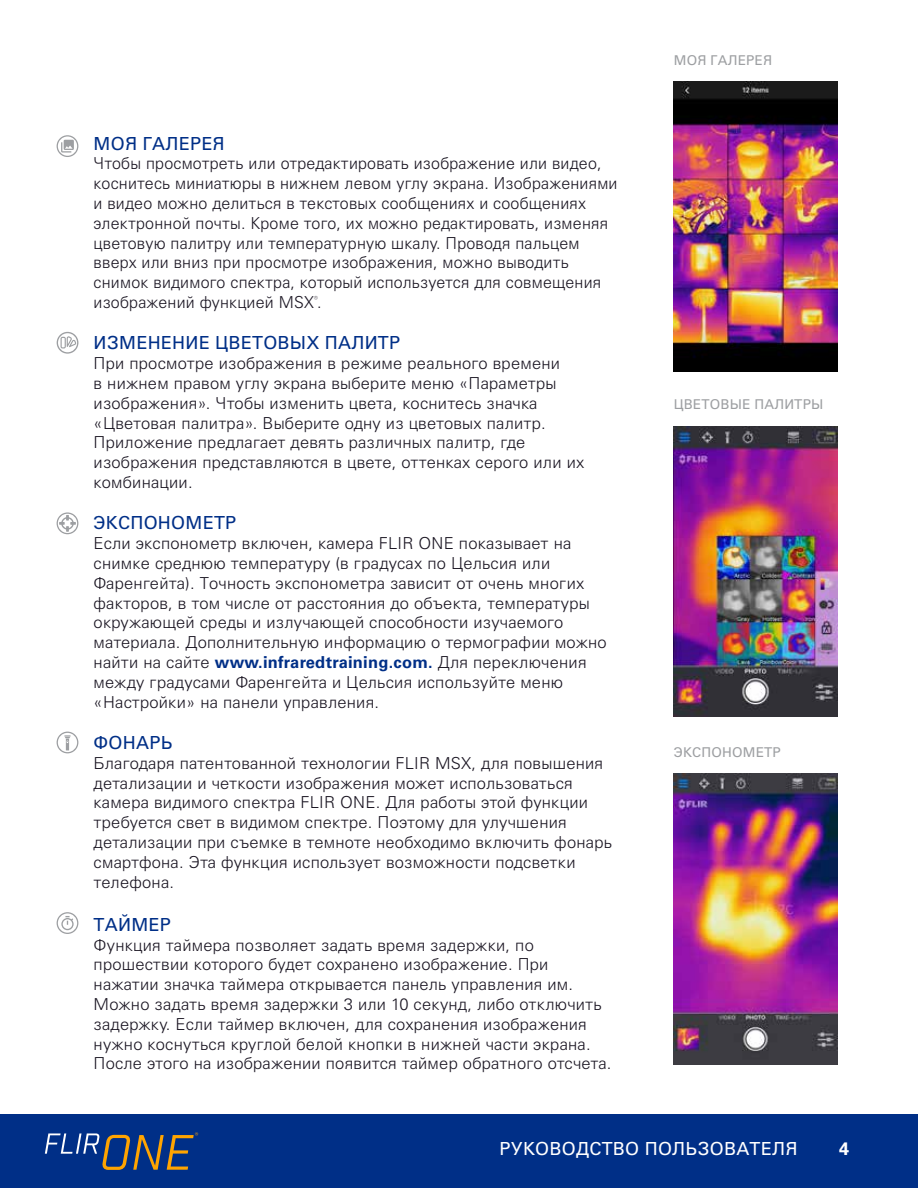
<style>
.page{position:relative;width:918px;height:1188px;background:#fff}
.page>*{position:absolute;margin:0;border:0;box-sizing:border-box;transform-origin:0 0}
.t1{font:18px "Univers LTCYR 55 Roman";letter-spacing:.015em;color:#002f87}
.t2{font:18px "Univers LTCYR 55 Roman";letter-spacing:.015em;color:#fff}
.t3{font:700 18px "Univers LTCYR 65";color:#fff}
.t4{font:300 16.5px/19.8px "Univers LTCYR 45";letter-spacing:.015em;color:#191421}
.t5{font:13.5px "Univers LTCYR 55 Roman";letter-spacing:.015em;color:#9d9fa2}
.s1{font-family:"Univers LTCYR 65";font-weight:700;color:#002f87}
</style>
<div class="page">
<div style="left:0;top:1114px;width:918px;height:74px;background:#002f87"></div>
<svg style="left:45px;top:1132px;width:153px;height:38px"></svg>
<svg style="left:57px;top:332px;width:21px;height:22px"></svg>
<img style="left:674px;top:81px;width:163px;height:291px">
<img style="left:674px;top:426px;width:163px;height:291px">
<img style="left:674px;top:774px;width:163px;height:290px">
<svg style="left:57px;top:135px;width:21px;height:22px"></svg>
<svg style="left:57px;top:732px;width:21px;height:21px"></svg>
<svg style="left:57px;top:912px;width:21px;height:22px"></svg>
<svg style="left:57px;top:512px;width:21px;height:22px"></svg>
<p class="t1" style="left:94px;top:131px;width:133px">МОЯ ГАЛЕРЕЯ</p>
<p class="t4" style="left:94px;top:153px;width:525px">Чтобы просмотреть или отредактировать изображение или видео, коснитесь миниатюры в нижнем левом углу экрана. Изображениями и видео можно делиться в текстовых сообщениях и сообщениях электронной почты. Кроме того, их можно редактировать, изменяя цветовую палитру или температурную шкалу. Проводя пальцем вверх или вниз при просмотре изображения, можно выводить снимок видимого спектра, который используется для совмещения изображений функцией MSX<sup>®</sup>.</p>
<p class="t1" style="left:94px;top:331px;width:308px">ИЗМЕНЕНИЕ ЦВЕТОВЫХ ПАЛИТР</p>
<p class="t4" style="left:94px;top:353px;width:492px">При просмотре изображения в режиме реального времени<br>в нижнем правом углу экрана выберите меню «Параметры изображения». Чтобы изменить цвета, коснитесь значка «Цветовая палитра». Выберите одну из цветовых палитр.<br>Приложение предлагает девять различных палитр, где изображения представляются в цвете, оттенках серого или их комбинации.</p>
<p class="t1" style="left:94px;top:511px;width:144px">ЭКСПОНОМЕТР</p>
<p class="t4" style="left:94px;top:533px;width:515px">Если экспонометр включен, камера FLIR ONE показывает на снимке среднюю температуру (в градусах по Цельсия или Фаренгейта). Точность экспонометра зависит от очень многих факторов, в том числе от расстояния до объекта, температуры окружающей среды и излучающей способности изучаемого материала. Дополнительную информацию о термографии можно найти на сайте <span class="s1">www.infraredtraining.com.</span> Для переключения между градусами Фаренгейта и Цельсия используйте меню «Настройки» на панели управления.</p>
<p class="t1" style="left:94px;top:730px;width:80px">ФОНАРЬ</p>
<p class="t4" style="left:94px;top:753px;width:520px">Благодаря патентованной технологии FLIR MSX, для повышения детализации и четкости изображения может использоваться камера видимого спектра FLIR ONE. Для работы этой функции требуется свет в видимом спектре. Поэтому для улучшения детализации при съемке в темноте необходимо включить фонарь смартфона. Эта функция использует возможности подсветки телефона.</p>
<p class="t1" style="left:94px;top:912px;width:79px">ТАЙМЕР</p>
<p class="t4" style="left:94px;top:934px;width:519px">Функция таймера позволяет задать время задержки, по прошествии которого будет сохранено изображение. При нажатии значка таймера открывается панель управления им.<br>Можно задать время задержки 3 или 10 секунд, либо отключить задержку. Если таймер включен, для сохранения изображения нужно коснуться круглой белой кнопки в нижней части экрана.<br>После этого на изображении появится таймер обратного отсчета.</p>
<p class="t5" style="left:674px;top:50px;width:100px">МОЯ ГАЛЕРЕЯ</p>
<p class="t5" style="left:674px;top:395px;width:151px">ЦВЕТОВЫЕ ПАЛИТРЫ</p>
<p class="t5" style="left:674px;top:743px;width:109px">ЭКСПОНОМЕТР</p>
<p class="t2" style="left:500px;top:1136px;width:299px">РУКОВОДСТВО ПОЛЬЗОВАТЕЛЯ</p>
<p class="t3" style="left:839px;top:1136px;width:12px">4</p>
</div>
